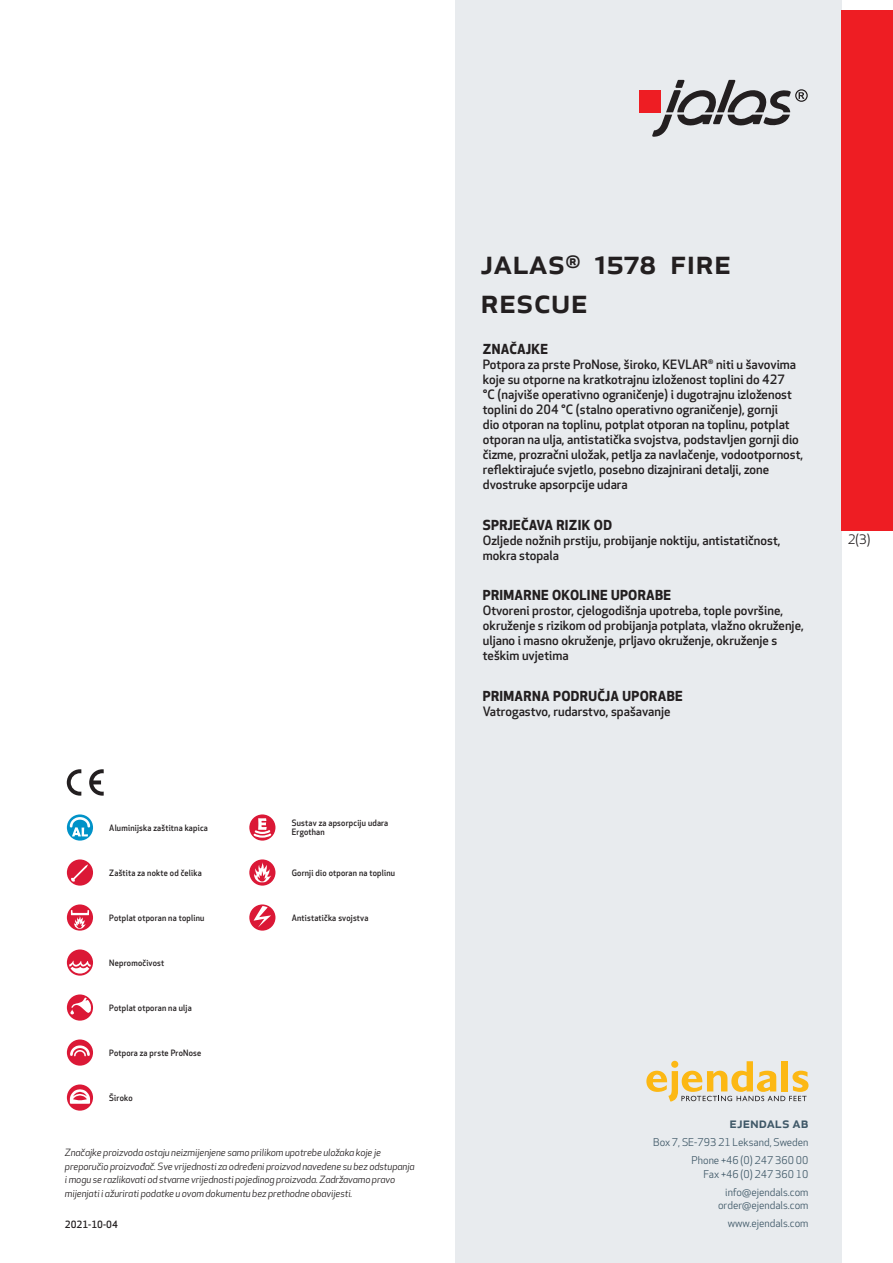
<style>
.page{position:relative;width:893px;height:1263px;background:#fff}
.page>*{position:absolute;margin:0;border:0;box-sizing:border-box;transform-origin:0 0}
.prodname{font:500 34.5px/39px "Apex New";color:#231f20}
.t1{font:500 15px "Apex New";color:#405968}
.Funktion_body{font:700 13.5px "Apex New";letter-spacing:.025em;color:#231f20}
.t2{font:12.75px "Apex New";color:#231f20}
.Funktion_body-2{font:500 12.6px/15px "Apex New";color:#231f20}
.t3{font:10.5px/18px "Apex New";color:#405968;text-align:right}
.t4{font:italic 9.75px/13.5px "Apex New";letter-spacing:-.01em;color:#231f20}
.t5{font:500 9.75px "Apex New";color:#231f20}
.Funktion_body-3{font:500 8.55px/9px "Apex New";letter-spacing:.025em;color:#231f20;scale:.95 1}
</style>
<div class="page">
<div style="left:455px;top:0;width:387px;height:1263px;background:#e8ebee"></div>
<svg style="left:646px;top:1061px;width:162px;height:40px"></svg>
<div style="left:842px;top:11px;width:51px;height:520px;background:#ee1d23"></div>
<div style="left:639px;top:90px;width:22px;height:22px;background:#ee1d23"></div>
<svg style="left:652px;top:80px;width:156px;height:57px"></svg>
<svg style="left:67px;top:814px;width:26px;height:27px"></svg>
<svg style="left:70px;top:817px;width:20px;height:19px"></svg>
<div style="left:67px;top:859px;width:26px;height:27px;background:#db1836;border-radius:50%"></div>
<svg style="left:71px;top:864px;width:17px;height:18px"></svg>
<svg style="left:67px;top:904px;width:26px;height:27px"></svg>
<svg style="left:71px;top:910px;width:18px;height:19px"></svg>
<div style="left:67px;top:949px;width:26px;height:27px;background:#db1836;border-radius:50%"></div>
<svg style="left:69px;top:961px;width:22px;height:12px"></svg>
<svg style="left:67px;top:994px;width:26px;height:27px"></svg>
<svg style="left:70px;top:997px;width:21px;height:17px"></svg>
<div style="left:67px;top:1039px;width:26px;height:27px;background:#db1836;border-radius:50%"></div>
<svg style="left:70px;top:1045px;width:20px;height:11px"></svg>
<svg style="left:67px;top:1084px;width:26px;height:27px"></svg>
<svg style="left:70px;top:1089px;width:20px;height:15px"></svg>
<svg style="left:249px;top:814px;width:26px;height:27px"></svg>
<svg style="left:252px;top:818px;width:21px;height:21px"></svg>
<svg style="left:249px;top:859px;width:26px;height:27px"></svg>
<svg style="left:254px;top:862px;width:17px;height:20px"></svg>
<svg style="left:249px;top:904px;width:26px;height:27px"></svg>
<svg style="left:254px;top:906px;width:17px;height:21px"></svg>
<svg style="left:89px;top:769px;width:15px;height:27px"></svg>
<svg style="left:67px;top:769px;width:14px;height:27px"></svg>
<p class="Funktion_body-3" style="left:109px;top:823px;width:105px">Aluminijska zaštitna kapica</p>
<p class="Funktion_body-3" style="left:109px;top:868px;width:99px">Zaštita za nokte od čelika</p>
<p class="Funktion_body-3" style="left:109px;top:913px;width:102px">Potplat otporan na toplinu</p>
<p class="Funktion_body-3" style="left:109px;top:958px;width:59px">Nepromočivost</p>
<p class="Funktion_body-3" style="left:109px;top:1003px;width:88px">Potplat otporan na ulja</p>
<p class="Funktion_body-3" style="left:109px;top:1048px;width:98px">Potpora za prste ProNose</p>
<p class="Funktion_body-3" style="left:109px;top:1093px;width:26px">Široko</p>
<p class="Funktion_body-3" style="left:292px;top:819px;width:103px">Sustav za apsorpciju udara<br>Ergothan</p>
<p class="Funktion_body-3" style="left:292px;top:868px;width:110px">Gornji dio otporan na toplinu</p>
<p class="Funktion_body-3" style="left:292px;top:913px;width:82px">Antistatička svojstva</p>
<p class="t4" style="left:65px;top:1146px;width:351px">Značajke proizvoda ostaju neizmijenjene samo prilikom upotrebe uložaka koje je preporučio proizvođač. Sve vrijednosti za određeni proizvod navedene su bez odstupanja i mogu se razlikovati od stvarne vrijednosti pojedinog proizvoda. Zadržavamo pravo mijenjati i ažurirati podatke u ovom dokumentu bez prethodne obavijesti.</p>
<p class="t5" style="left:65px;top:1218px;width:54px">2021-10-04</p>
<p class="prodname" style="left:480px;top:241px;width:252px">JALAS<sup>®</sup> 1578 FIRE<br>RESCUE</p>
<p class="Funktion_body" style="left:483px;top:339px;width:67px">ZNAČAJKE</p>
<p class="Funktion_body-2" style="left:483px;top:356px;width:322px">Potpora za prste ProNose, široko, KEVLAR<sup>®</sup> niti u šavovima koje su otporne na kratkotrajnu izloženost toplini do 427<br>°C (najviše operativno ograničenje) i dugotrajnu izloženost toplini do 204 °C (stalno operativno ograničenje), gornji<br>dio otporan na toplinu, potplat otporan na toplinu, potplat otporan na ulja, antistatička svojstva, podstavljen gornji dio čizme, prozračni uložak, petlja za navlačenje, vodootpornost, reflektirajuće svjetlo, posebno dizajnirani detalji, zone dvostruke apsorpcije udara</p>
<p class="Funktion_body" style="left:483px;top:515px;width:131px">SPRJEČAVA RIZIK OD</p>
<p class="Funktion_body-2" style="left:483px;top:532px;width:299px">Ozljede nožnih prstiju, probijanje noktiju, antistatičnost, mokra stopala</p>
<p class="Funktion_body" style="left:483px;top:585px;width:190px">PRIMARNE OKOLINE UPORABE</p>
<p class="Funktion_body-2" style="left:483px;top:603px;width:322px">Otvoreni prostor, cjelogodišnja upotreba, tople površine, okruženje s rizikom od probijanja potplata, vlažno okruženje, uljano i masno okruženje, prljavo okruženje, okruženje s teškim uvjetima</p>
<p class="Funktion_body" style="left:483px;top:686px;width:201px">PRIMARNA PODRUČJA UPORABE</p>
<p class="Funktion_body-2" style="left:483px;top:703px;width:189px">Vatrogastvo, rudarstvo, spašavanje</p>
<p class="t2" style="left:848px;top:531px;width:24px">2(3)</p>
<p class="t1" style="left:729px;top:1113px;width:80px">ejendals ab</p>
<p class="t3" style="left:653px;top:1133px;width:157px">Box 7, SE-793 21 Leksand, Sweden<br>Phone +46 (0) 247 360 00</p>
<p class="t3" style="left:703px;top:1165px;width:107px">Fax +46 (0) 247 360 10 info@ejendals.com</p>
<p class="t3" style="left:718px;top:1196px;width:92px">order@ejendals.com</p>
<p class="t3" style="left:728px;top:1215px;width:82px">www.ejendals.com</p>
</div>
